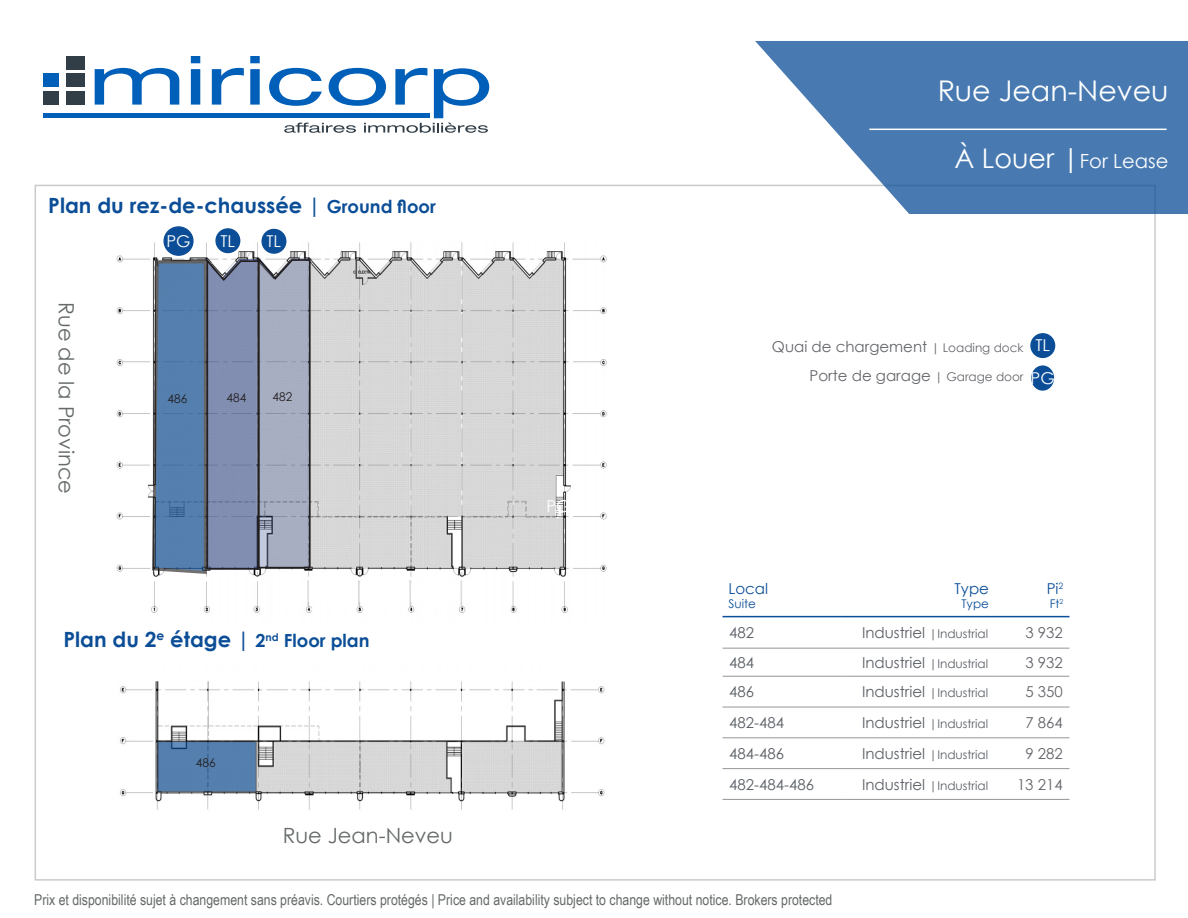
<style>
.page{position:relative;width:1188px;height:918px;background:#fff}
.page>*{position:absolute;margin:0;border:0;box-sizing:border-box;transform-origin:0 0}
.t1{font:28.5px "Century Gothic";color:#fff}
.t2{font:700 21px "Century Gothic";color:#0b4e97}
.t3{font:21px "Century Gothic";color:#656969}
.t4{font:19.5px "Century Gothic";color:#fff}
.t5{font:15px "Century Gothic";color:#5b6066}
.t6{font:15px "Arial Narrow";color:#656969}
.t7{font:15px "Century Gothic";color:#63656a}
.t8{font:15px "Century Gothic";color:#0b4e97}
.t9{font:12px "Century Gothic";letter-spacing:-.01em;color:#231f20}
.t10{font:12px "Century Gothic";color:#0b4e97}
.s1{font-size:18px}
.s2{font-size:27px}
.s3{font-size:12px}
.s4{font-size:12px;color:#63656a}
</style>
<div class="page">
<svg style="left:95px;top:68px;width:84px;height:37px"></svg>
<svg style="left:191px;top:56px;width:9px;height:49px"></svg>
<svg style="left:212px;top:68px;width:32px;height:37px"></svg>
<svg style="left:250px;top:56px;width:10px;height:49px"></svg>
<hr style="left:43px;top:114px;width:387px;height:4px;background:#005fb9">
<div style="left:66px;top:74px;width:19px;height:13px;background:#313e48"></div>
<div style="left:66px;top:56px;width:19px;height:13px;background:#313e48"></div>
<div style="left:66px;top:91px;width:19px;height:13px;background:#313e48"></div>
<div style="left:43px;top:74px;width:16px;height:13px;background:#005fb9"></div>
<div style="left:43px;top:91px;width:16px;height:13px;background:#313e48"></div>
<svg style="left:269px;top:68px;width:220px;height:65px"></svg>
<img style="left:116px;top:226px;width:491px;height:387px">
<img style="left:120px;top:681px;width:485px;height:129px">
<div style="left:158px;top:742px;width:98px;height:50px;background:#547fae"></div>
<div style="left:157px;top:741px;width:100px;height:51px;border:1px solid #231f20"></div>
<div style="left:1032px;top:366px;width:22px;height:24px;background:#0b4e97;border-radius:50%"></div>
<div style="left:1031px;top:365px;width:23px;height:26px;border:1px solid #0b4e97;border-radius:50%"></div>
<div style="left:164px;top:227px;width:29px;height:28px;background:#0b4e97;border-radius:50%"></div>
<div style="left:163px;top:226px;width:31px;height:30px;border:1px solid #0b4e97;border-radius:50%"></div>
<svg style="left:150px;top:255px;width:161px;height:320px;background:#7f90ad"></svg>
<hr style="left:723px;top:616px;width:118px;height:1px;background:#0b4e97">
<hr style="left:841px;top:616px;width:154px;height:1px;background:#0b4e97">
<hr style="left:995px;top:616px;width:74px;height:1px;background:#0b4e97">
<hr style="left:723px;top:648px;width:118px;height:1px;background:#939598">
<hr style="left:841px;top:648px;width:154px;height:1px;background:#939598">
<hr style="left:995px;top:648px;width:74px;height:1px;background:#939598">
<hr style="left:723px;top:676px;width:118px;height:1px;background:#939598">
<hr style="left:841px;top:676px;width:154px;height:1px;background:#939598">
<hr style="left:995px;top:676px;width:74px;height:1px;background:#939598">
<hr style="left:723px;top:707px;width:118px;height:1px;background:#939598">
<hr style="left:841px;top:707px;width:154px;height:1px;background:#939598">
<hr style="left:995px;top:707px;width:74px;height:1px;background:#939598">
<hr style="left:723px;top:737px;width:118px;height:1px;background:#939598">
<hr style="left:841px;top:737px;width:154px;height:1px;background:#939598">
<hr style="left:995px;top:737px;width:74px;height:1px;background:#939598">
<hr style="left:723px;top:768px;width:118px;height:1px;background:#939598">
<hr style="left:841px;top:768px;width:154px;height:1px;background:#939598">
<hr style="left:995px;top:768px;width:74px;height:1px;background:#939598">
<hr style="left:723px;top:799px;width:118px;height:1px;background:#939598">
<hr style="left:841px;top:799px;width:154px;height:1px;background:#939598">
<hr style="left:995px;top:799px;width:74px;height:1px;background:#939598">
<div style="left:1031px;top:334px;width:24px;height:23px;background:#0b4e97;border-radius:50%"></div>
<div style="left:1030px;top:333px;width:25px;height:25px;border:1px solid #0b4e97;border-radius:50%"></div>
<div style="left:216px;top:229px;width:24px;height:24px;background:#0b4e97;border-radius:50%"></div>
<div style="left:215px;top:228px;width:25px;height:25px;border:1px solid #0b4e97;border-radius:50%"></div>
<div style="left:262px;top:229px;width:24px;height:24px;background:#0b4e97;border-radius:50%"></div>
<div style="left:261px;top:229px;width:26px;height:25px;border:1px solid #0b4e97;border-radius:50%"></div>
<svg style="left:755px;top:41px;width:433px;height:173px;fill:#487ab1"></svg>
<hr style="left:869px;top:129px;width:298px;height:1px;background:#fff">
<svg style="left:1032px;top:372px;width:22px;height:12px"></svg>
<h1 class="t1" style="left:938px;top:71px;width:232px">Rue Jean-Neveu</h1>
<p class="t2" style="left:48px;top:189px;width:389px">Plan du rez-de-chaussée | <span class="s1">Ground floor</span></p>
<p class="t3" style="left:81px;top:302px;width:193px;rotate:90deg">Rue de la Province</p>
<p class="t9" style="left:167px;top:390px;width:22px">486</p>
<p class="t9" style="left:226px;top:390px;width:22px">484</p>
<p class="t9" style="left:272px;top:388px;width:22px">482</p>
<p class="t2" style="left:63px;top:624px;width:308px">Plan du 2<sup>e</sup> étage | <span class="s1">2</span><sup>nd</sup> <span class="s1">Floor plan</span></p>
<p class="t9" style="left:196px;top:754px;width:22px">486</p>
<p class="t3" style="left:283px;top:821px;width:172px">Rue Jean-Neveu</p>
<h3 class="t4" style="left:955px;top:147px;width:216px"><span class="s2">À Louer |</span>For Lease</h3>
<p class="t7" style="left:772px;top:336px;width:253px">Quai de chargement <span class="s3">| Loading dock</span></p>
<p class="t7" style="left:810px;top:366px;width:216px">Porte de garage <span class="s3">| Garage door</span></p>
<p class="t8" style="left:729px;top:578px;width:41px">Local</p>
<p class="t10" style="left:729px;top:595px;width:29px">Suite</p>
<p class="t8" style="left:955px;top:578px;width:36px">Type</p>
<p class="t10" style="left:961px;top:595px;width:29px">Type</p>
<p class="t8" style="left:1047px;top:578px;width:18px">Pi<sup>2</sup></p>
<p class="t10" style="left:1050px;top:595px;width:15px">Ft<sup>2</sup></p>
<p class="t5" style="left:729px;top:622px;width:26px">482</p>
<p class="t5" style="left:862px;top:622px;width:128px">Industriel <span class="s4">|</span><span class="s3">Industrial</span></p>
<p class="t7" style="left:1025px;top:622px;width:39px">3 932</p>
<p class="t5" style="left:729px;top:652px;width:26px">484</p>
<p class="t5" style="left:862px;top:652px;width:128px">Industriel <span class="s4">|</span><span class="s3">Industrial</span></p>
<p class="t7" style="left:1025px;top:652px;width:39px">3 932</p>
<p class="t5" style="left:729px;top:681px;width:26px">486</p>
<p class="t5" style="left:862px;top:681px;width:128px">Industriel <span class="s4">|</span><span class="s3">Industrial</span></p>
<p class="t7" style="left:1025px;top:681px;width:39px">5 350</p>
<p class="t5" style="left:729px;top:712px;width:56px">482-484</p>
<p class="t5" style="left:862px;top:712px;width:128px">Industriel <span class="s4">|</span><span class="s3">Industrial</span></p>
<p class="t7" style="left:1025px;top:712px;width:39px">7 864</p>
<p class="t5" style="left:729px;top:743px;width:56px">484-486</p>
<p class="t5" style="left:862px;top:743px;width:128px">Industriel <span class="s4">|</span><span class="s3">Industrial</span></p>
<p class="t7" style="left:1025px;top:743px;width:39px">9 282</p>
<p class="t5" style="left:729px;top:774px;width:86px">482-484-486</p>
<p class="t5" style="left:862px;top:774px;width:128px">Industriel <span class="s4">|</span><span class="s3">Industrial</span></p>
<p class="t7" style="left:1017px;top:774px;width:47px">13 214</p>
<p class="t6" style="left:34px;top:889px;width:800px">Prix et disponibilité sujet à changement sans préavis. Courtiers protégés | Price and availability subject to change without notice. Brokers protected</p>
</div>
